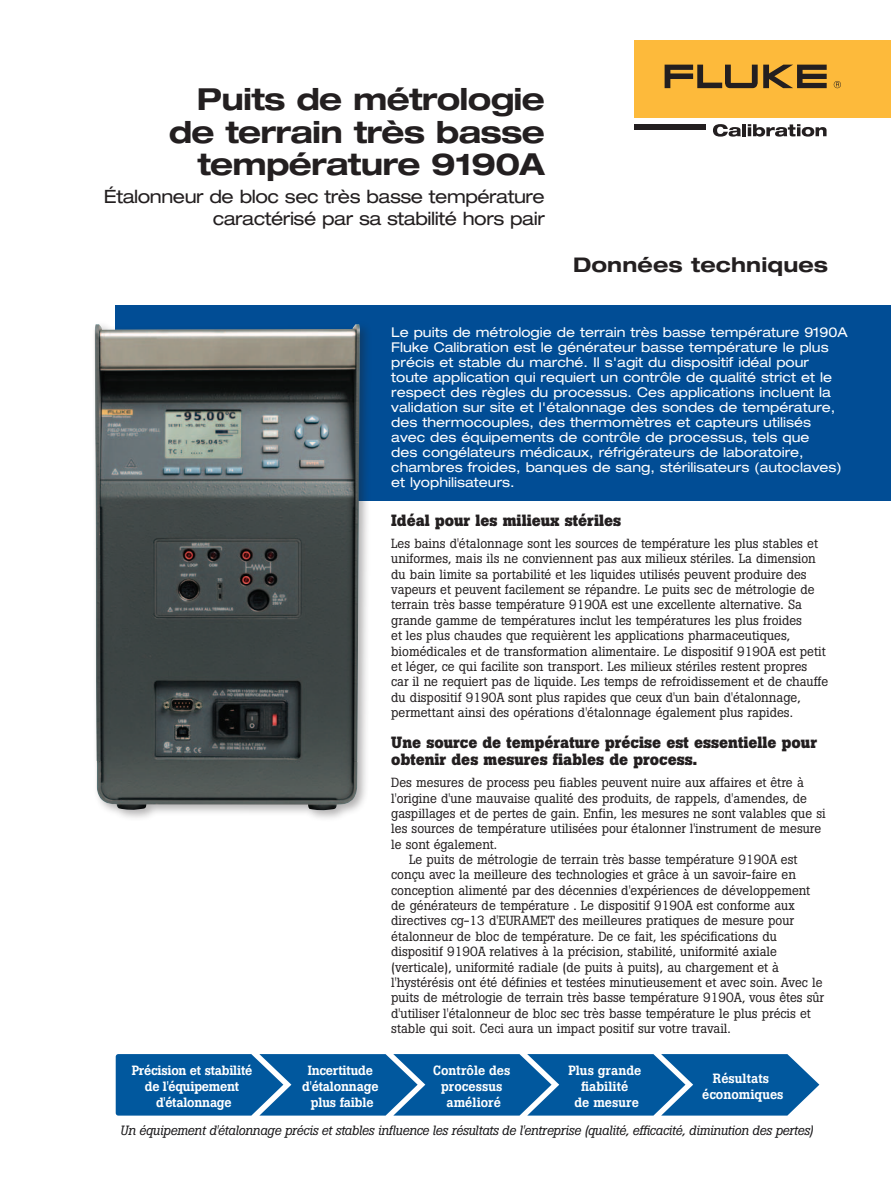
<style>
.page{position:relative;width:891px;height:1188px;background:#fff}
.page>*{position:absolute;margin:0;border:0;box-sizing:border-box;transform-origin:0 0}
.t1{font:700 expanded 30.3px/32.2px "Helvetica Neue LT Std";letter-spacing:-.025em;color:#231f20;text-align:right}
.t2{font:700 expanded 20.25px "Helvetica Neue LT Std";letter-spacing:.005em;color:#231f20}
.t3{font:expanded 18.3px/22.5px "Helvetica Neue LT Std";letter-spacing:-.025em;color:#231f20;text-align:right}
.t4{font:700 16.2px/17px "Boton Pro";color:#231f20}
.t5{font:expanded 13.5px/15px "Helvetica Neue LT Std";color:#fff}
.t6{font:500 13.35px/15.9px "Boton Pro";letter-spacing:-.015em;color:#fff;text-align:center}
.t7{font:italic 13.35px "Boton Pro";letter-spacing:-.02em;color:#181719}
.t8{font:13.2px/15.3px "Boton Pro";color:#231f20}
</style>
<div class="page">
<div style="left:634px;top:40px;width:257px;height:78px;background:#fdba3b"></div>
<svg style="left:665px;top:65px;width:162px;height:23px"></svg>
<svg style="left:834px;top:81px;width:7px;height:7px"></svg>
<div style="left:635px;top:124px;width:71px;height:6px;background:#231f20"></div>
<svg style="left:713px;top:124px;width:28px;height:13px"></svg>
<hr style="left:742px;top:124px;width:4px;height:12px;background:#231f20">
<svg style="left:748px;top:124px;width:79px;height:13px"></svg>
<div style="left:116px;top:306px;width:775px;height:195px;background:#014d95"></div>
<div style="left:91px;top:321px;width:281px;height:502px;background:#231f20;opacity:.35"></div>
<img style="left:95px;top:324px;width:265px;height:488px">
<svg style="left:116px;top:1054px;width:703px;height:62px;background:#1364a5"></svg>
<h1 class="t1" style="left:169px;top:82px;width:378px">Puits de métrologie de terrain très basse température 9190A</h1>
<h3 class="t3" style="left:104px;top:185px;width:442px">Étalonneur de bloc sec très basse température caractérisé par sa stabilité hors pair</h3>
<h2 class="t2" style="left:573px;top:252px;width:257px">Données techniques</h2>
<p class="t5" style="left:391px;top:325px;width:458px">Le puits de métrologie de terrain très basse température 9190A Fluke Calibration est le générateur basse température le plus précis et stable du marché. Il s'agit du dispositif idéal pour toute application qui requiert un contrôle de qualité strict et le respect des règles du processus. Ces applications incluent la validation sur site et l'étalonnage des sondes de température, des thermocouples, des thermomètres et capteurs utilisés avec des équipements de contrôle de processus, tels que<br>des congélateurs médicaux, réfrigérateurs de laboratoire, chambres froides, banques de sang, stérilisateurs (autoclaves) et lyophilisateurs.</p>
<p class="t4" style="left:391px;top:512px;width:231px">Idéal pour les milieux stériles</p>
<p class="t8" style="left:391px;top:536px;width:438px">Les bains d'étalonnage sont les sources de température les plus stables et uniformes, mais ils ne conviennent pas aux milieux stériles. La dimension du bain limite sa portabilité et les liquides utilisés peuvent produire des vapeurs et peuvent facilement se répandre. Le puits sec de métrologie de terrain très basse température 9190A est une excellente alternative. Sa grande gamme de températures inclut les températures les plus froides<br>et les plus chaudes que requièrent les applications pharmaceutiques, biomédicales et de transformation alimentaire. Le dispositif 9190A est petit et léger, ce qui facilite son transport. Les milieux stériles restent propres<br>car il ne requiert pas de liquide. Les temps de refroidissement et de chauffe du dispositif 9190A sont plus rapides que ceux d'un bain d'étalonnage, permettant ainsi des opérations d'étalonnage également plus rapides.</p>
<p class="t4" style="left:391px;top:734px;width:427px">Une source de température précise est essentielle pour obtenir des mesures fiables de process.</p>
<p class="t8" style="left:391px;top:775px;width:414px">Des mesures de process peu fiables peuvent nuire aux affaires et être à</p>
<p class="t8" style="left:391px;top:790px;width:417px">l'origine d'une mauvaise qualité des produits, de rappels, d'amendes, de</p>
<p class="t8" style="left:391px;top:806px;width:436px">gaspillages et de pertes de gain. Enfin, les mesures ne sont valables que si</p>
<p class="t8" style="left:391px;top:821px;width:432px">les sources de température utilisées pour étalonner l'instrument de mesure</p>
<p class="t8" style="left:391px;top:836px;width:107px">le sont également.</p>
<p class="t8" style="left:409px;top:852px;width:390px">Le puits de métrologie de terrain très basse température 9190A est</p>
<p class="t8" style="left:391px;top:867px;width:406px">conçu avec la meilleure des technologies et grâce à un savoir-faire en</p>
<p class="t8" style="left:391px;top:883px;width:421px">conception alimenté par des décennies d'expériences de développement</p>
<p class="t8" style="left:391px;top:898px;width:405px">de générateurs de température . Le dispositif 9190A est conforme aux</p>
<p class="t8" style="left:391px;top:913px;width:404px">directives cg-13 d'EURAMET des meilleures pratiques de mesure pour</p>
<p class="t8" style="left:391px;top:929px;width:387px">étalonneur de bloc de température. De ce fait, les spécifications du</p>
<p class="t8" style="left:391px;top:944px;width:387px">dispositif 9190A relatives à la précision, stabilité, uniformité axiale</p>
<p class="t8" style="left:391px;top:959px;width:389px">(verticale), uniformité radiale (de puits à puits), au chargement et à</p>
<p class="t8" style="left:391px;top:975px;width:433px">l'hystérésis ont été définies et testées minutieusement et avec soin. Avec le</p>
<p class="t8" style="left:391px;top:990px;width:435px">puits de métrologie de terrain très basse température 9190A, vous êtes sûr</p>
<p class="t8" style="left:391px;top:1005px;width:421px">d'utiliser l'étalonneur de bloc sec très basse température le plus précis et</p>
<p class="t8" style="left:391px;top:1021px;width:341px">stable qui soit. Ceci aura un impact positif sur votre travail.</p>
<p class="t6" style="left:302px;top:1062px;width:78px">Incertitude d'étalonnage plus faible</p>
<p class="t6" style="left:433px;top:1062px;width:79px">Contrôle des processus amélioré</p>
<p class="t6" style="left:568px;top:1062px;width:74px">Plus grande fiabilité<br>de mesure</p>
<p class="t6" style="left:702px;top:1070px;width:83px">Résultats économiques</p>
<p class="t6" style="left:132px;top:1063px;width:122px">Précision et stabilité de l'équipement d'étalonnage</p>
<p class="t7" style="left:120px;top:1122px;width:695px">Un équipement d'étalonnage précis et stables influence les résultats de l'entreprise (qualité, efficacité, diminution des pertes)</p>
</div>
